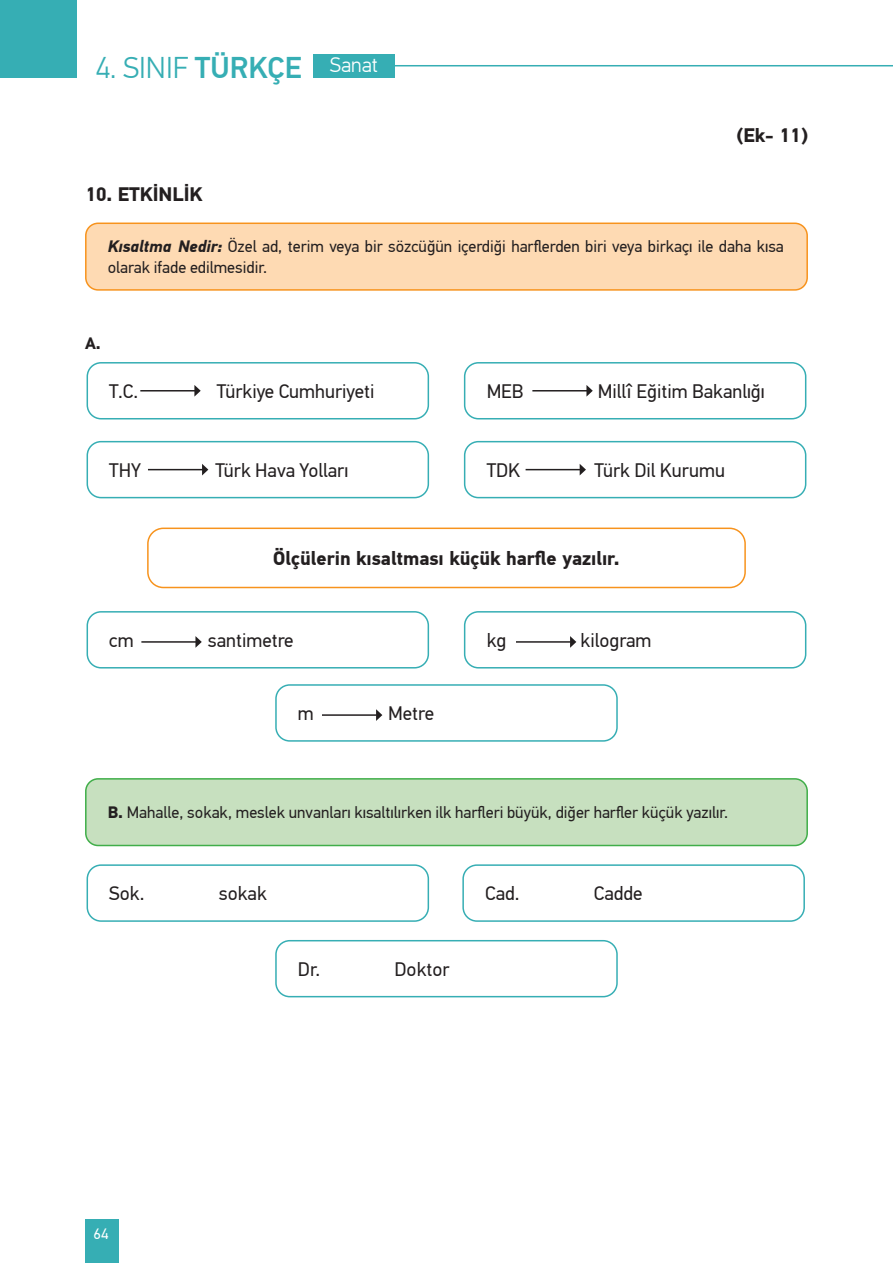
<style>
.page{position:relative;width:893px;height:1263px;background:#fff}
.page>*{position:absolute;margin:0;border:0;box-sizing:border-box;transform-origin:0 0}
.t1{font:300 30px "PF Din Text Pro";color:#36aeb4}
.t2{font:19.5px "PF Din Text Pro";color:#231f20}
.t3{font:700 19.5px "PF Din Text Pro";color:#231f20}
.t4{font:16.5px/21px "PF Din Text Pro";color:#231f20}
.t5{font:700 16.5px "PF Din Text Pro";color:#231f20}
.t6{font:15px "PF Din Text Pro";color:#fff}
.s1{font-weight:500}
.s2{font-weight:700;font-style:italic}
.s3{font-weight:700}
</style>
<div class="page">
<div style="left:313px;top:54px;width:81px;height:24px;background:#36aeb4"></div>
<div style="left:0;top:0;width:77px;height:78px;background:#36aeb4"></div>
<hr style="left:389px;top:65px;width:504px;height:1px;background:#36aeb4">
<div style="left:85px;top:1219px;width:33px;height:44px;background:#36aeb4"></div>
<svg style="left:85px;top:222px;width:723px;height:10px"></svg>
<div style="left:86px;top:223px;width:721px;height:67px;background:#fedab3;border-radius:12px"></div>
<div style="left:85px;top:223px;width:723px;height:68px;border:2px solid #f7931d;border-radius:12px"></div>
<div style="left:86px;top:779px;width:721px;height:66px;background:#c7e0bf;border-radius:12px"></div>
<div style="left:85px;top:778px;width:723px;height:68px;border:2px solid #40ae49;border-radius:12px"></div>
<div style="left:87px;top:362px;width:342px;height:57px;border:2px solid #36aeb4;border-radius:14px"></div>
<div style="left:87px;top:441px;width:342px;height:57px;border:2px solid #36aeb4;border-radius:14px"></div>
<div style="left:87px;top:611px;width:342px;height:57px;border:2px solid #36aeb4;border-radius:14px"></div>
<div style="left:87px;top:864px;width:342px;height:58px;border:2px solid #36aeb4;border-radius:14px"></div>
<div style="left:275px;top:940px;width:343px;height:57px;border:2px solid #36aeb4;border-radius:14px"></div>
<div style="left:462px;top:864px;width:343px;height:58px;border:2px solid #36aeb4;border-radius:14px"></div>
<div style="left:464px;top:611px;width:342px;height:57px;border:2px solid #36aeb4;border-radius:14px"></div>
<div style="left:275px;top:684px;width:343px;height:58px;border:2px solid #36aeb4;border-radius:14px"></div>
<div style="left:147px;top:528px;width:599px;height:60px;border:2px solid #f7931d;border-radius:15px"></div>
<div style="left:464px;top:362px;width:342px;height:57px;border:2px solid #36aeb4;border-radius:14px"></div>
<div style="left:464px;top:441px;width:342px;height:57px;border:2px solid #36aeb4;border-radius:14px"></div>
<hr style="left:140px;top:390px;width:55px;height:1px;background:#231f20">
<svg style="left:194px;top:385px;width:7px;height:12px"></svg>
<hr style="left:148px;top:469px;width:55px;height:1px;background:#231f20">
<svg style="left:202px;top:464px;width:6px;height:11px"></svg>
<hr style="left:141px;top:641px;width:55px;height:2px;background:#231f20">
<svg style="left:195px;top:636px;width:7px;height:12px"></svg>
<hr style="left:516px;top:641px;width:55px;height:2px;background:#231f20">
<svg style="left:570px;top:636px;width:6px;height:12px"></svg>
<hr style="left:322px;top:714px;width:55px;height:2px;background:#231f20">
<svg style="left:376px;top:709px;width:6px;height:12px"></svg>
<hr style="left:526px;top:469px;width:54px;height:1px;background:#231f20">
<svg style="left:580px;top:464px;width:6px;height:11px"></svg>
<hr style="left:532px;top:390px;width:55px;height:1px;background:#231f20">
<svg style="left:586px;top:385px;width:7px;height:12px"></svg>
<h1 class="t1" style="left:96px;top:50px;width:284px">4. SINIF <span class="s1">TÜRKÇE</span> <sup>Sanat</sup></h1>
<p class="t3" style="left:85px;top:183px;width:119px">10. ETKİNLİK</p>
<p class="t3" style="left:736px;top:124px;width:73px">(Ek- 11)</p>
<p class="t4" style="left:108px;top:236px;width:677px"><span class="s2">Kısaltma Nedir:</span> Özel ad, terim veya bir sözcüğün içerdiği harflerden biri veya birkaçı ile daha kısa olarak ifade edilmesidir.</p>
<p class="t5" style="left:85px;top:333px;width:17px">A.</p>
<p class="t2" style="left:109px;top:380px;width:30px">T.C.</p>
<p class="t2" style="left:217px;top:380px;width:159px">Türkiye Cumhuriyeti</p>
<p class="t2" style="left:109px;top:459px;width:33px">THY</p>
<p class="t2" style="left:215px;top:459px;width:134px">Türk Hava Yolları</p>
<p class="t2" style="left:487px;top:380px;width:38px">MEB</p>
<p class="t2" style="left:598px;top:380px;width:169px">Millî Eğitim Bakanlığı</p>
<p class="t2" style="left:487px;top:459px;width:35px">TDK</p>
<p class="t2" style="left:594px;top:459px;width:132px">Türk Dil Kurumu</p>
<p class="t3" style="left:273px;top:547px;width:348px">Ölçülerin kısaltması küçük harfle yazılır.</p>
<p class="t2" style="left:109px;top:629px;width:26px">cm</p>
<p class="t2" style="left:208px;top:629px;width:87px">santimetre</p>
<p class="t2" style="left:298px;top:702px;width:17px">m</p>
<p class="t2" style="left:388px;top:702px;width:47px">Metre</p>
<p class="t2" style="left:487px;top:629px;width:21px">kg</p>
<p class="t2" style="left:581px;top:629px;width:73px">kilogram</p>
<p class="t4" style="left:108px;top:802px;width:622px"><span class="s3">B.</span> Mahalle, sokak, meslek unvanları kısaltılırken ilk harfleri büyük, diğer harfler küçük yazılır.</p>
<p class="t2" style="left:109px;top:882px;width:37px">Sok.</p>
<p class="t2" style="left:219px;top:882px;width:50px">sokak</p>
<p class="t2" style="left:298px;top:958px;width:24px">Dr.</p>
<p class="t2" style="left:395px;top:958px;width:57px">Doktor</p>
<p class="t2" style="left:485px;top:882px;width:36px">Cad.</p>
<p class="t2" style="left:594px;top:882px;width:50px">Cadde</p>
<p class="t6" style="left:94px;top:1225px;width:16px">64</p>
</div>
